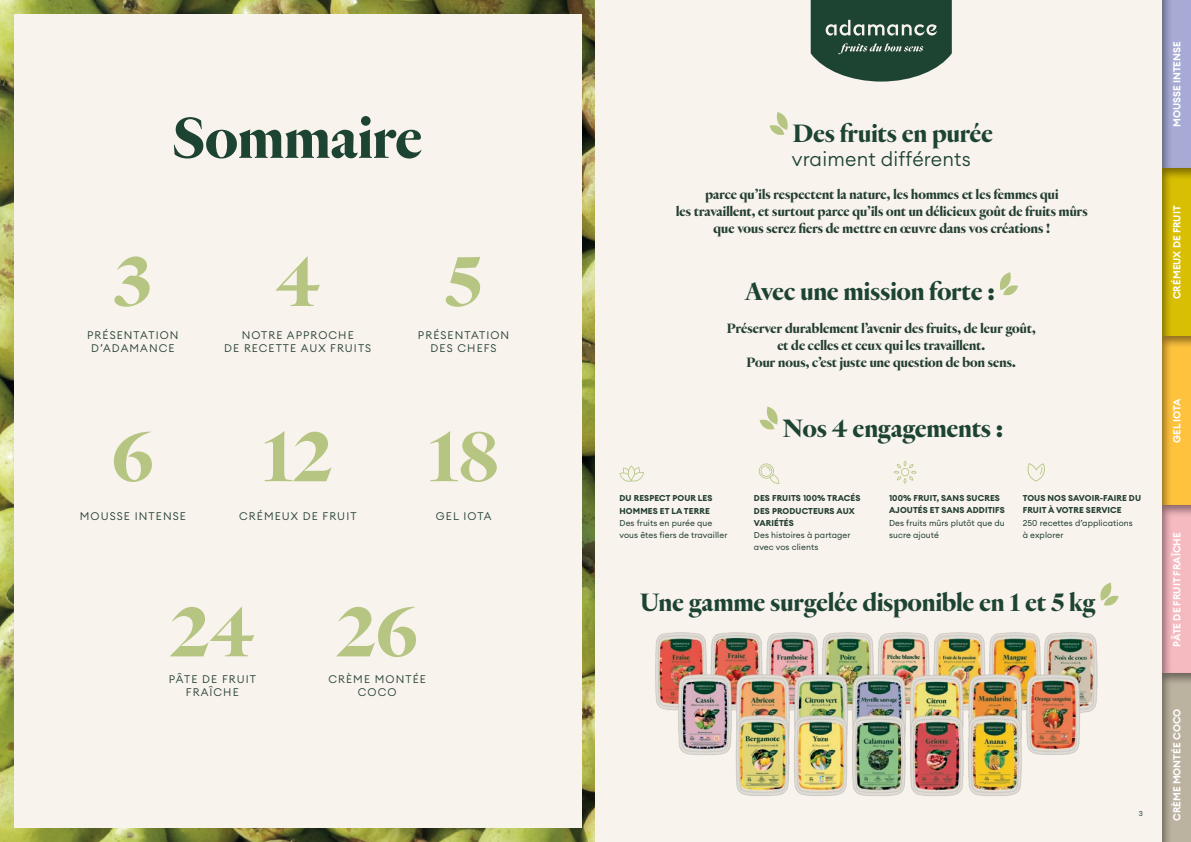
<style>
.page{position:relative;width:1191px;height:842px;background:#fff}
.page>*{position:absolute;margin:0;border:0;box-sizing:border-box;transform-origin:0 0}
.t1{font:700 72.9px "Heldane Display";letter-spacing:.01em;color:#b6c682}
.t2{font:700 60px "Heldane Display";letter-spacing:.01em;color:#1d4332}
.t3{font:700 26px "Heldane Display";letter-spacing:.01em;color:#1d4332}
.t4{font:300 19.8px "Euclid Circular A";letter-spacing:.01em;color:#1d4332}
.t5{font:700 14px/16.8px "Heldane Display";letter-spacing:.01em;color:#233f2f;text-align:center}
.t6{font:300 10.9px/13.1px "Euclid Circular A";letter-spacing:.1em;color:#233f2f;text-align:center}
.t7{font:600 10px "Euclid Circular A";color:#fff}
.t8{font:700 8.4px/12.2px "Euclid Circular A";letter-spacing:.01em;color:#233f2f}
.t9{font:8.4px/12.2px "Euclid Circular A";letter-spacing:.01em;color:#233f2f}
.t10{font:7px "Euclid Circular A";color:#1d4332}
</style>
<div class="page">
<img style="left:0;top:0;width:595px;height:842px">
<div style="left:595px;top:0;width:596px;height:842px;background:#f8f3ed"></div>
<div style="left:14px;top:14px;width:567px;height:814px;background:#f8f3ed"></div>
<svg style="left:759px;top:406px;width:19px;height:24px"></svg>
<svg style="left:769px;top:112px;width:19px;height:23px"></svg>
<svg style="left:999px;top:272px;width:19px;height:24px"></svg>
<svg style="left:759px;top:463px;width:20px;height:21px"></svg>
<svg style="left:893px;top:461px;width:23px;height:23px"></svg>
<svg style="left:1027px;top:463px;width:18px;height:18px"></svg>
<img style="left:655px;top:582px;width:464px;height:214px">
<svg style="left:810px;top:0;width:141px;height:82px"></svg>
<svg style="left:619px;top:466px;width:25px;height:16px"></svg>
<div style="left:1160px;top:0;width:31px;height:169px;background:#231f20;opacity:.5"></div>
<div style="left:1160px;top:166px;width:31px;height:171px;background:#231f20;opacity:.5"></div>
<div style="left:1160px;top:335px;width:31px;height:171px;background:#231f20;opacity:.5"></div>
<div style="left:1160px;top:503px;width:31px;height:171px;background:#231f20;opacity:.5"></div>
<div style="left:1160px;top:672px;width:31px;height:170px;background:#231f20;opacity:.5"></div>
<h2 class="t2" style="left:173px;top:101px;width:250px">Sommaire</h2>
<h1 class="t1" style="left:114px;top:237px;width:38px">3</h1>
<h1 class="t1" style="left:276px;top:237px;width:46px">4</h1>
<h1 class="t1" style="left:446px;top:237px;width:37px">5</h1>
<p class="t6" style="left:87px;top:329px;width:93px">PRÉSENTATION<br>D’ADAMANCE</p>
<p class="t6" style="left:224px;top:329px;width:149px">NOTRE APPROCHE<br>DE RECETTE AUX FRUITS</p>
<p class="t6" style="left:418px;top:329px;width:93px">PRÉSENTATION<br>DES CHEFS</p>
<h1 class="t1" style="left:112px;top:412px;width:43px">6</h1>
<h1 class="t1" style="left:263px;top:412px;width:71px">12</h1>
<h1 class="t1" style="left:429px;top:412px;width:71px">18</h1>
<p class="t6" style="left:80px;top:510px;width:108px">MOUSSE INTENSE</p>
<p class="t6" style="left:239px;top:510px;width:119px">CRÉMEUX DE FRUIT</p>
<p class="t6" style="left:436px;top:510px;width:57px">GEL IOTA</p>
<h1 class="t1" style="left:170px;top:587px;width:85px">24</h1>
<p class="t6" style="left:169px;top:673px;width:89px">PÂTE DE FRUIT<br>FRAÎCHE</p>
<h1 class="t1" style="left:337px;top:587px;width:82px">26</h1>
<p class="t6" style="left:328px;top:673px;width:99px">CRÈME MONTÉE<br>COCO</p>
<h3 class="t3" style="left:793px;top:117px;width:202px">Des fruits en purée</h3>
<h3 class="t4" style="left:792px;top:146px;width:180px">vraiment différents</h3>
<p class="t5" style="left:676px;top:186px;width:413px">parce qu’ils respectent la nature, les hommes et les femmes qui<br>les travaillent, et surtout parce qu’ils ont un délicieux goût de fruits mûrs que vous serez fiers de mettre en œuvre dans vos créations !</p>
<h3 class="t3" style="left:744px;top:276px;width:252px">Avec une mission forte :</h3>
<p class="t5" style="left:726px;top:320px;width:310px">Préserver durablement l’avenir des fruits, de leur goût, et de celles et ceux qui les travaillent.<br>Pour nous, c’est juste une question de bon sens.</p>
<p class="t8" style="left:619px;top:492px;width:95px">DU RESPECT POUR LES<br>HOMMES ET LA TERRE</p>
<p class="t9" style="left:619px;top:516px;width:109px">Des fruits en purée que vous êtes fiers de travailler</p>
<h3 class="t3" style="left:783px;top:412px;width:222px">Nos 4 engagements :</h3>
<p class="t8" style="left:754px;top:492px;width:108px">DES FRUITS 100% TRACÉS<br>DES PRODUCTEURS AUX<br>VARIÉTÉS</p>
<p class="t9" style="left:754px;top:529px;width:98px">Des histoires à partager avec vos clients</p>
<p class="t8" style="left:889px;top:492px;width:117px">100% FRUIT, SANS SUCRES<br>AJOUTÉS ET SANS ADDITIFS</p>
<p class="t9" style="left:889px;top:516px;width:117px">Des fruits mûrs plutôt que du sucre ajouté</p>
<p class="t8" style="left:1022px;top:492px;width:120px">TOUS NOS SAVOIR-FAIRE DU<br>FRUIT À VOTRE SERVICE</p>
<p class="t9" style="left:1022px;top:516px;width:112px">250 recettes d’applications à explorer</p>
<h3 class="t3" style="left:640px;top:586px;width:456px">Une gamme surgelée disponible en 1 et 5 kg</h3>
<p class="t10" style="left:1139px;top:809px;width:6px">3</p>
<p class="t7" style="left:1170px;top:127px;width:87px;rotate:-90deg">MOUSSE INTENSE</p>
<p class="t7" style="left:1170px;top:299px;width:95px;rotate:-90deg">CRÉMEUX DE FRUIT</p>
<p class="t7" style="left:1170px;top:443px;width:46px;rotate:-90deg">GEL IOTA</p>
<p class="t7" style="left:1170px;top:646px;width:116px;rotate:-90deg">PÂTE DE FRUIT FRAÎCHE</p>
<p class="t7" style="left:1170px;top:821px;width:114px;rotate:-90deg">CRÈME MONTÉE COCO</p>
</div>
